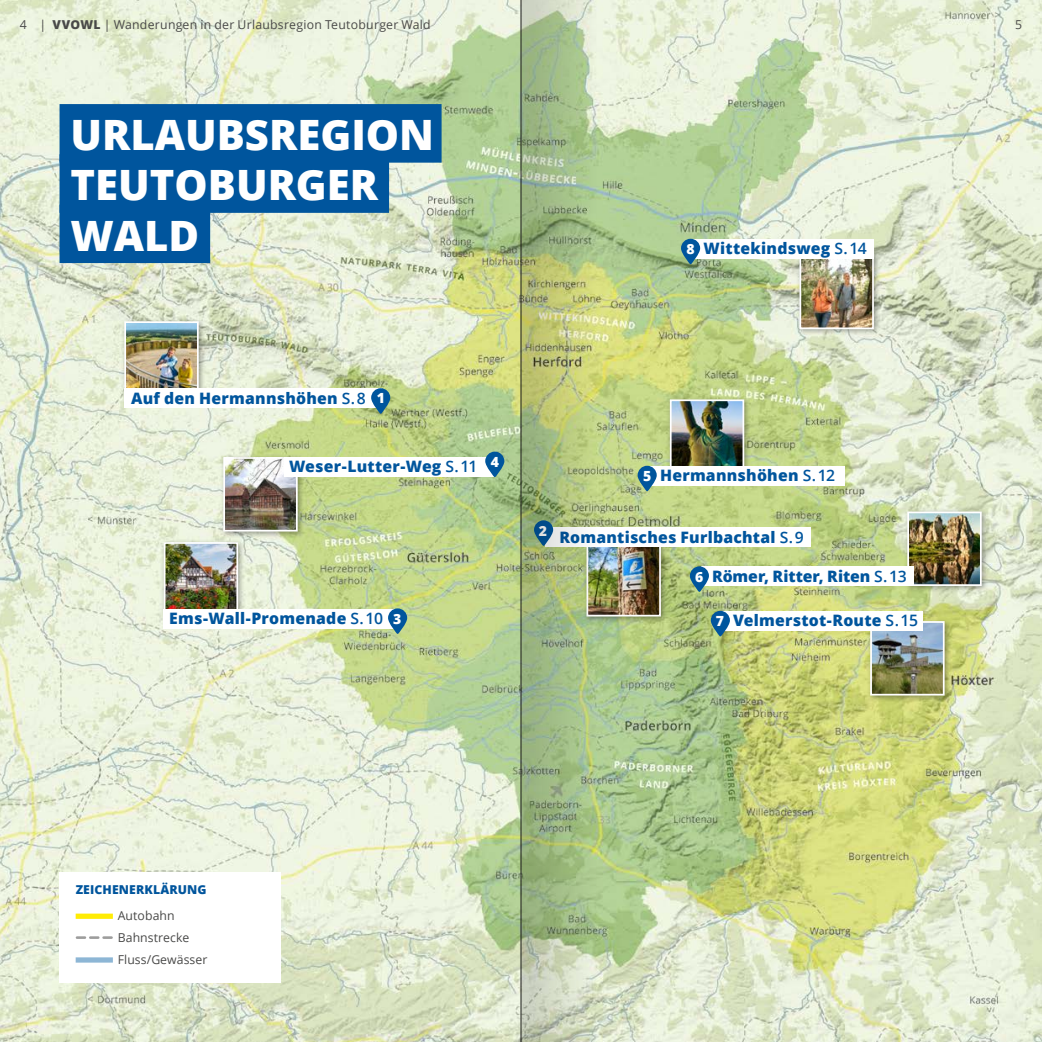
<style>
.page{position:relative;width:1042px;height:1042px;background:#fff}
.page>*{position:absolute;margin:0;border:0;box-sizing:border-box;transform-origin:0 0}
.t1{font:800 41.82px/50.2px "Open Sans";color:#fff}
.t2{font:800 15.75px "Open Sans";letter-spacing:.015em;color:#00559d}
.t3{font:800 15.75px "Open Sans";letter-spacing:-.005em;color:#00559d}
.t4{font:800 14px "Open Sans";color:#fff}
.t5{font:12.25px/21.9px "Open Sans";letter-spacing:.015em;color:#494948}
.t6{font:800 12.25px "Open Sans";letter-spacing:.01em;color:#00559d}
.s1{font-weight:800}
.s2{font-size:14px;color:#fff}
.s3{font-weight:600}
</style>
<div class="page">
<img style="left:0;top:0;width:1042px;height:1042px">
<div style="left:796px;top:251px;width:85px;height:85px;background:#1a1a18;opacity:.4"></div>
<img style="left:802px;top:258px;width:69px;height:68px">
<div style="left:799px;top:255px;width:75px;height:74px;border:2px solid #fff"></div>
<div style="left:866px;top:617px;width:85px;height:85px;background:#1a1a18;opacity:.4"></div>
<img style="left:873px;top:624px;width:68px;height:68px">
<div style="left:870px;top:621px;width:74px;height:74px;border:2px solid #fff"></div>
<div style="left:220px;top:453px;width:85px;height:85px;background:#1a1a18;opacity:.4"></div>
<img style="left:226px;top:460px;width:69px;height:68px">
<div style="left:223px;top:457px;width:75px;height:74px;border:2px solid #fff"></div>
<div style="left:583px;top:538px;width:85px;height:85px;background:#1a1a18;opacity:.4"></div>
<img style="left:605px;top:546px;width:53px;height:67px">
<div style="left:586px;top:542px;width:75px;height:74px;border:2px solid #fff"></div>
<div style="left:121px;top:317px;width:85px;height:86px;background:#1a1a18;opacity:.4"></div>
<img style="left:127px;top:324px;width:69px;height:65px">
<div style="left:124px;top:321px;width:75px;height:75px;border:2px solid #fff"></div>
<div style="left:160px;top:538px;width:85px;height:85px;background:#1a1a18;opacity:.4"></div>
<img style="left:167px;top:545px;width:68px;height:64px">
<div style="left:164px;top:542px;width:74px;height:74px;border:2px solid #fff"></div>
<div style="left:903px;top:508px;width:85px;height:85px;background:#1a1a18;opacity:.4"></div>
<img style="left:910px;top:514px;width:68px;height:69px">
<div style="left:907px;top:511px;width:74px;height:75px;border:2px solid #fff"></div>
<div style="left:666px;top:396px;width:85px;height:85px;background:#1a1a18;opacity:.4"></div>
<img style="left:673px;top:402px;width:68px;height:64px">
<div style="left:670px;top:399px;width:74px;height:75px;border:2px solid #fff"></div>
<div style="left:60px;top:872px;width:221px;height:110px;background:#fff"></div>
<div style="left:76px;top:913px;width:37px;height:6px;background:#ffec04"></div>
<svg style="left:77px;top:936px;width:35px;height:3px"></svg>
<div style="left:76px;top:957px;width:37px;height:5px;background:#8db6d5"></div>
<div style="left:545px;top:527px;width:265px;height:19px;background:#fff"></div>
<div style="left:692px;top:239px;width:182px;height:19px;background:#fff"></div>
<div style="left:682px;top:240px;width:17px;height:23px;background:#00559d;border-radius:9px"></div>
<div style="left:681px;top:239px;width:19px;height:25px;border:2px solid #00559d;border-radius:9px"></div>
<div style="left:719px;top:611px;width:203px;height:19px;background:#fff"></div>
<div style="left:712px;top:612px;width:17px;height:23px;background:#00559d;border-radius:9px"></div>
<div style="left:711px;top:611px;width:19px;height:25px;border:2px solid #00559d;border-radius:9px"></div>
<div style="left:284px;top:457px;width:210px;height:19px;background:#fff"></div>
<div style="left:164px;top:609px;width:234px;height:19px;background:#fff"></div>
<div style="left:389px;top:609px;width:17px;height:24px;background:#00559d;border-radius:9px"></div>
<div style="left:388px;top:608px;width:19px;height:26px;border:2px solid #00559d;border-radius:9px"></div>
<div style="left:124px;top:389px;width:257px;height:19px;background:#fff"></div>
<div style="left:372px;top:389px;width:17px;height:24px;background:#00559d;border-radius:9px"></div>
<div style="left:371px;top:388px;width:19px;height:26px;border:2px solid #00559d;border-radius:9px"></div>
<div style="left:701px;top:567px;width:212px;height:19px;background:#fff"></div>
<div style="left:691px;top:567px;width:17px;height:24px;background:#00559d;border-radius:9px"></div>
<div style="left:690px;top:566px;width:19px;height:26px;border:2px solid #00559d;border-radius:9px"></div>
<div style="left:486px;top:452px;width:17px;height:24px;background:#00559d;border-radius:9px"></div>
<div style="left:485px;top:452px;width:19px;height:25px;border:2px solid #00559d;border-radius:9px"></div>
<div style="left:648px;top:466px;width:196px;height:19px;background:#fff"></div>
<div style="left:60px;top:104px;width:381px;height:59px;background:#00559d"></div>
<div style="left:60px;top:154px;width:329px;height:59px;background:#00559d"></div>
<div style="left:60px;top:204px;width:150px;height:59px;background:#00559d"></div>
<div style="left:638px;top:467px;width:18px;height:23px;background:#00559d;border-radius:9px"></div>
<div style="left:637px;top:466px;width:20px;height:25px;border:2px solid #00559d;border-radius:9px"></div>
<img style="left:522px;top:0;width:83px;height:1042px">
<hr style="left:521px;top:0;width:1px;height:1042px;background:#1a1a18">
<p class="t5" style="left:20px;top:14px;width:412px">4 | <span class="s1">VVOWL</span> | Wanderungen in der Urlaubsregion Teutoburger Wald</p>
<p class="t5" style="left:1015px;top:14px;width:9px">5</p>
<h1 class="t1" style="left:70px;top:108px;width:365px">URLAUBSREGION<br>TEUTOBURGER<br>WALD</h1>
<p class="t2" style="left:686px;top:236px;width:182px"><span class="s2">8</span> Wittekindsweg <span class="s3">S. 14</span></p>
<p class="t2" style="left:131px;top:386px;width:255px">Auf den Hermannshöhen <span class="s3">S. 8</span> <span class="s2">1</span></p>
<p class="t2" style="left:289px;top:454px;width:190px">Weser-Lutter-Weg <span class="s3">S. 11</span></p>
<p class="t4" style="left:491px;top:451px;width:10px">4</p>
<p class="t2" style="left:169px;top:606px;width:234px">Ems-Wall-Promenade <span class="s3">S. 10</span> <span class="s2">3</span></p>
<p class="t2" style="left:643px;top:463px;width:193px"><span class="s2">5</span> Hermannshöhen <span class="s3">S. 12</span></p>
<p class="t4" style="left:539px;top:520px;width:10px">2</p>
<p class="t2" style="left:559px;top:525px;width:246px">Romantisches Furlbachtal <span class="s3">S. 9</span></p>
<p class="t3" style="left:695px;top:564px;width:213px"><span class="s2">6</span> Römer, Ritter, Riten <span class="s3">S. 13</span></p>
<p class="t2" style="left:716px;top:608px;width:204px"><span class="s2">7</span> Velmerstot-Route <span class="s3">S. 15</span></p>
<p class="t6" style="left:76px;top:880px;width:132px">ZEICHENERKLÄRUNG</p>
<p class="t5" style="left:118px;top:904px;width:91px">Autobahn<br>Bahnstrecke<br>Fluss/Gewässer</p>
</div>
